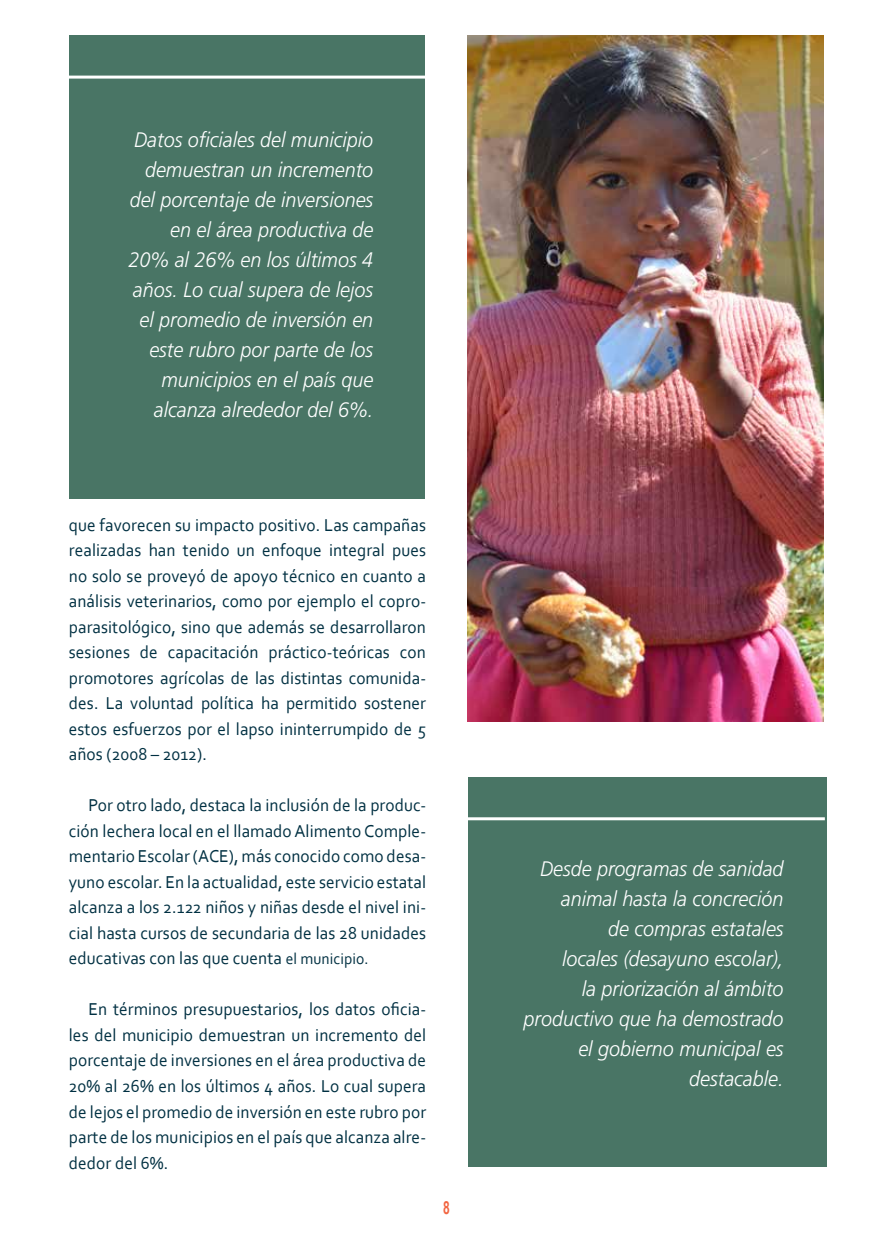
<style>
.page{position:relative;width:893px;height:1234px;background:#fff}
.page>*{position:absolute;margin:0;border:0;box-sizing:border-box;transform-origin:0 0}
.t1{font:italic 300 21px/30px "Frutiger LT Std";color:#fff;text-align:right;scale:.94 1}
.t2{font:18px/25.5px "Corbel";letter-spacing:.005em;color:#003042;text-align:justify;scale:.96 1}
.t3{font:700 18px "Arial";color:#f26541;scale:.67 1}
.s1{font-size:16.2px}
</style>
<div class="page">
<img style="left:467px;top:36px;width:356px;height:685px">
<div style="left:468px;top:777px;width:359px;height:389px;background:#497565"></div>
<div style="left:69px;top:35px;width:356px;height:463px;background:#497565"></div>
<hr style="left:466px;top:817px;width:359px;height:3px;background:#fff">
<hr style="left:67px;top:76px;width:359px;height:3px;background:#fff">
<p class="t1" style="left:129px;top:125px;width:262px">Datos oficiales del municipio demuestran un incremento del porcentaje de inversiones en el área productiva de<br>20% al 26% en los últimos 4 años. Lo cual supera de lejos el promedio de inversión en este rubro por parte de los municipios en el país que alcanza alrededor del 6%.</p>
<p class="t2" style="left:69px;top:511px;width:374px">que favorecen su impacto positivo. Las campañas realizadas han tenido un enfoque integral pues no solo se proveyó de apoyo técnico en cuanto a análisis veterinarios, como por ejemplo el copro&shy;parasitológico, sino que además se desarrollaron sesiones de capacitación práctico-teóricas con promotores agrícolas de las distintas comunida&shy;des. La voluntad política ha permitido sostener estos esfuerzos por el lapso ininterrumpido de 5 años (2008 – 2012).</p>
<p class="t2" style="left:69px;top:792px;width:374px;text-indent:20px">Por otro lado, destaca la inclusión de la produc&shy;ción lechera local en el llamado Alimento Comple&shy;mentario Escolar (ACE), más conocido como desa&shy;yuno escolar. En la actualidad, este servicio estatal alcanza a los 2.122 niños y niñas desde el nivel ini&shy;cial hasta cursos de secundaria de las 28 unidades educativas con las que cuenta <span class="s1">el municipio.</span></p>
<p class="t2" style="left:69px;top:996px;width:374px;text-indent:20px">En términos presupuestarios, los datos oficia&shy;les del municipio demuestran un incremento del porcentaje de inversiones en el área productiva de 20% al 26% en los últimos 4 años. Lo cual supera de lejos el promedio de inversión en este rubro por parte de los municipios en el país que alcanza alre&shy;dedor del 6%.</p>
<p class="t3" style="left:443px;top:1195px;width:12px">8</p>
<p class="t1" style="left:524px;top:854px;width:278px">Desde programas de sanidad animal hasta la concreción<br>de compras estatales<br>locales (desayuno escolar),<br>la priorización al ámbito productivo que ha demostrado el gobierno municipal es destacable.</p>
</div>
